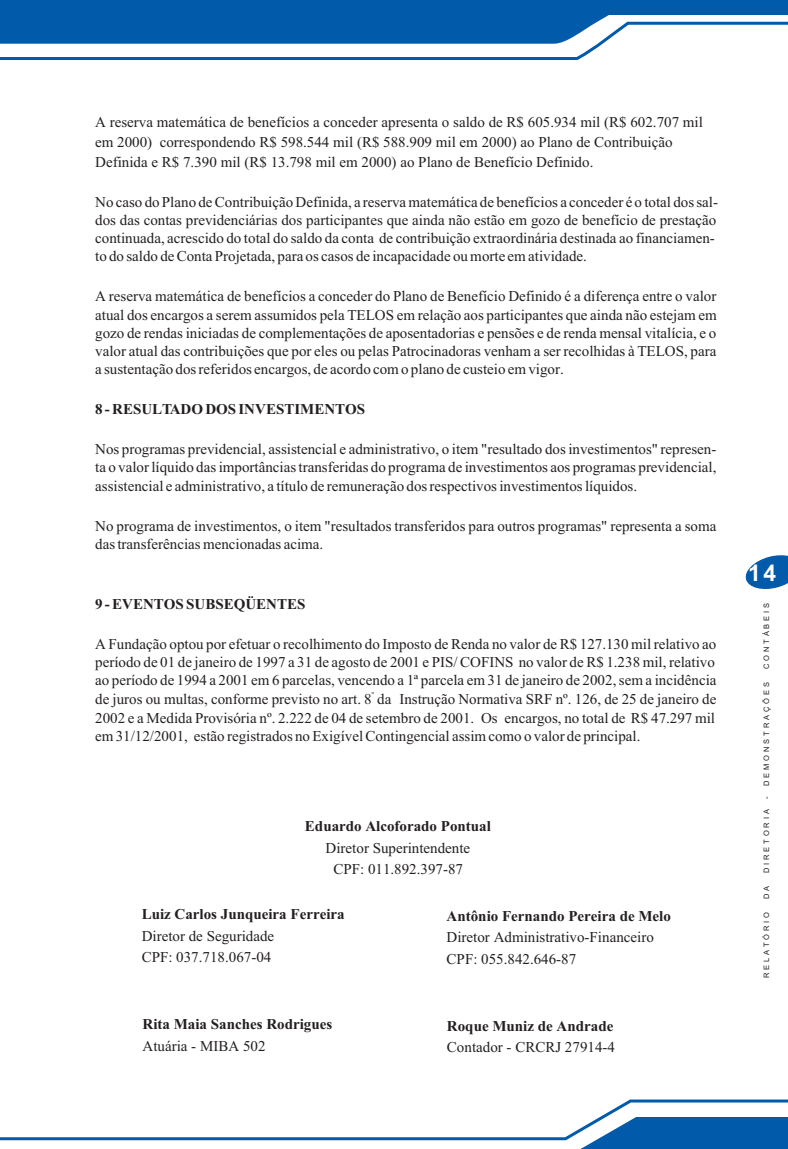
<style>
.page{position:relative;width:788px;height:1149px;background:#fff}
.page>*{position:absolute;margin:0;border:0;box-sizing:border-box;transform-origin:0 0}
.t1{font:700 22.8px "Arial";color:#fff}
.t2{font:15px/18.3px "Times New Roman";color:#231f20}
.t3{font:700 15px "Times New Roman";color:#231f20}
.t4{font:7.5px "Arial";letter-spacing:.39em;color:#231f20}
.t5{font:7.5px "Times New Roman";color:#231f20}
</style>
<div class="page">
<svg style="left:745px;top:555px;width:43px;height:34px"></svg>
<svg style="left:0;top:0;width:788px;height:60px"></svg>
<svg style="left:0;top:1099px;width:788px;height:50px"></svg>
<p class="t2" style="left:95px;top:113px;width:609px;line-height:20px">A reserva matemática de benefícios a conceder apresenta o saldo de R$ 605.934 mil (R$ 602.707 mil em 2000) correspondendo R$ 598.544 mil (R$ 588.909 mil em 2000) ao Plano de Contribuição<br>Definida e R$ 7.390 mil (R$ 13.798 mil em 2000) ao Plano de Benefício Definido.</p>
<p class="t2" style="left:95px;top:194px;width:624px">No caso do Plano de Contribuição Definida, a reserva matemática de benefícios a conceder é o total dos sal&shy;dos das contas previdenciárias dos participantes que ainda não estão em gozo de benefício de prestação continuada, acrescido do total do saldo da conta de contribuição extraordinária destinada ao financiamen&shy;to do saldo de Conta Projetada, para os casos de incapacidade ou morte em atividade.</p>
<p class="t2" style="left:95px;top:289px;width:623px;text-align:justify">A reserva matemática de benefícios a conceder do Plano de Benefício Definido é a diferença entre o valor atual dos encargos a serem assumidos pela TELOS em relação aos participantes que ainda não estejam em gozo de rendas iniciadas de complementações de aposentadorias e pensões e de renda mensal vitalícia, e o valor atual das contribuições que por eles ou pelas Patrocinadoras venham a ser recolhidas à TELOS, para a sustentação dos referidos encargos, de acordo com o plano de custeio em vigor.</p>
<p class="t3" style="left:95px;top:404px;width:271px">8 - RESULTADO DOS INVESTIMENTOS</p>
<p class="t2" style="left:95px;top:441px;width:622px;text-align:justify">Nos programas previdencial, assistencial e administrativo, o item "resultado dos investimentos" represen&shy;ta o valor líquido das importâncias transferidas do programa de investimentos aos programas previdencial, assistencial e administrativo, a título de remuneração dos respectivos investimentos líquidos.</p>
<p class="t2" style="left:95px;top:518px;width:622px">No programa de investimentos, o item "resultados transferidos para outros programas" representa a soma das transferências mencionadas acima.</p>
<p class="t3" style="left:95px;top:598px;width:212px">9 - EVENTOS SUBSEQÜENTES</p>
<p class="t2" style="left:95px;top:636px;width:622px;text-align:justify">A Fundação optou por efetuar o recolhimento do Imposto de Renda no valor de R$ 127.130 mil relativo ao período de 01 de janeiro de 1997 a 31 de agosto de 2001 e PIS/ COFINS no valor de R$ 1.238 mil, relativo ao período de 1994 a 2001 em 6 parcelas, vencendo a 1ª parcela em 31 de janeiro de 2002, sem a incidência</p>
<p class="t5" style="left:372px;top:692px;width:4px">º</p>
<p class="t2" style="left:95px;top:692px;width:622px;text-align:justify">de juros ou multas, conforme previsto no art. 8 da Instrução Normativa SRF nº. 126, de 25 de janeiro de 2002 e a Medida Provisória nº. 2.222 de 04 de setembro de 2001. Os encargos, no total de R$ 47.297 mil em 31/12/2001, estão registrados no Exigível Contingencial assim como o valor de principal.</p>
<p class="t3" style="left:305px;top:821px;width:187px">Eduardo Alcoforado Pontual</p>
<p class="t2" style="left:325px;top:838px;width:146px;line-height:21.6px;text-align:center">Diretor Superintendente<br>CPF: 011.892.397-87</p>
<p class="t3" style="left:142px;top:909px;width:204px">Luiz Carlos Junqueira Ferreira</p>
<p class="t2" style="left:142px;top:926px;width:134px;line-height:21.6px">Diretor de Seguridade<br>CPF: 037.718.067-04</p>
<p class="t3" style="left:446px;top:911px;width:226px">Antônio Fernando Pereira de Melo</p>
<p class="t2" style="left:446px;top:928px;width:209px;line-height:21.6px">Diretor Administrativo-Financeiro<br>CPF: 055.842.646-87</p>
<p class="t3" style="left:142px;top:1019px;width:191px">Rita Maia Sanches Rodrigues</p>
<p class="t2" style="left:142px;top:1038px;width:124px">Atuária - MIBA 502</p>
<p class="t3" style="left:447px;top:1020px;width:168px">Roque Muniz de Andrade</p>
<p class="t2" style="left:447px;top:1039px;width:169px">Contador - CRCRJ 27914-4</p>
<h1 class="t1" style="left:748px;top:564px;width:30px">14</h1>
<p class="t4" style="left:763px;top:669px;width:68px;rotate:-90deg">CONTÁBEIS</p>
<p class="t4" style="left:763px;top:799px;width:119px;rotate:-90deg">- DEMONSTRAÇÕES</p>
<p class="t4" style="left:763px;top:873px;width:66px;rotate:-90deg">DIRETORIA</p>
<p class="t4" style="left:763px;top:899px;width:15px;rotate:-90deg">D A</p>
<p class="t4" style="left:763px;top:978px;width:68px;rotate:-90deg">RELATÓRIO</p>
</div>
